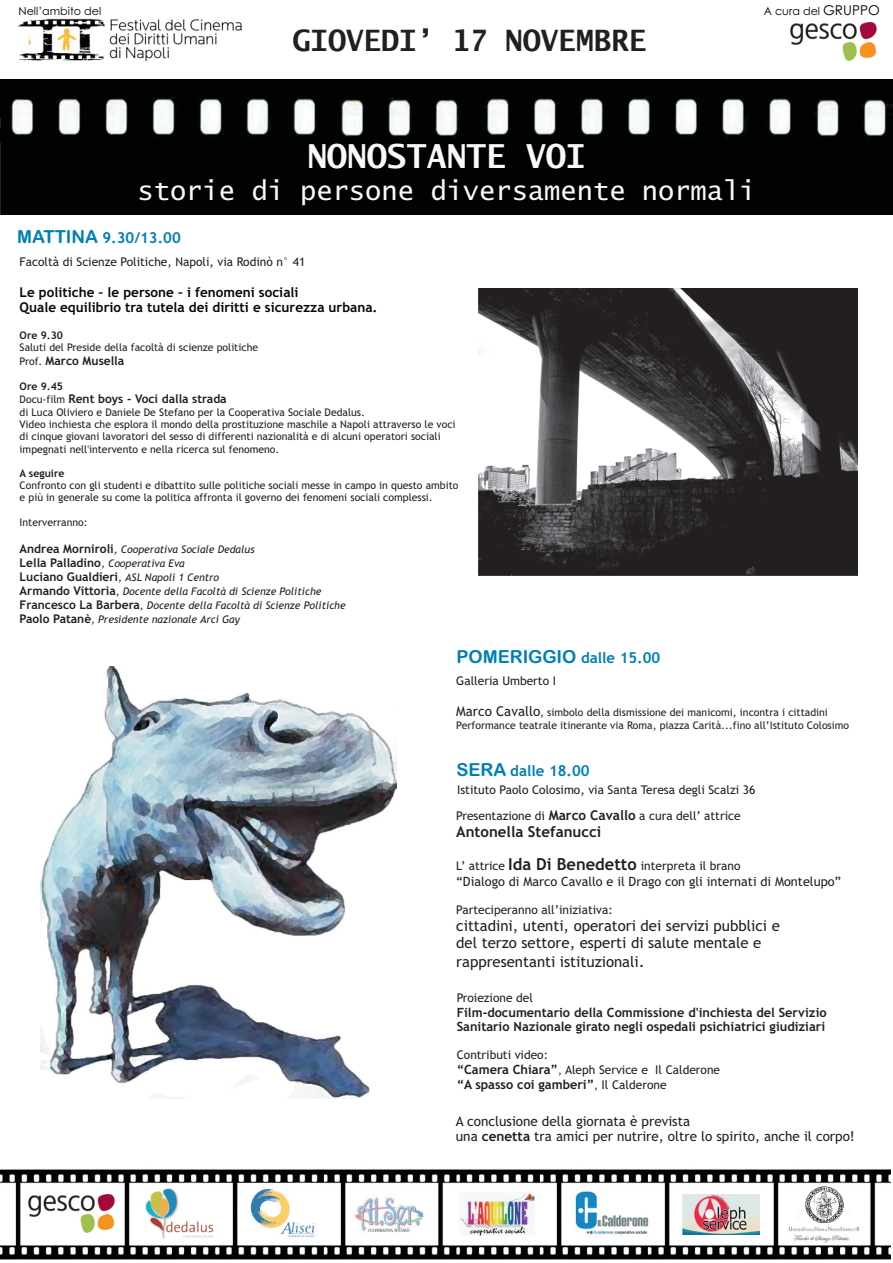
<style>
.page{position:relative;width:893px;height:1263px;background:#fff}
.page>*{position:absolute;margin:0;border:0;box-sizing:border-box;transform-origin:0 0}
.t1{font:33px "Lucida Sans Typewriter,Bold";color:#fbf9f8}
.t2{font:29.4px "Lucida Sans Typewriter,Bold";color:#231f20}
.t3{font:27px "Lucida Sans Typewriter";color:#fbf9f8}
.t4{font:18px "Arial Rounded MT Bold";color:#007fb4}
.t5{font:700 16.5px "Trebuchet MS";color:#231f20}
.t6{font:15px/17.4px "Trebuchet MS";color:#231f20}
.t7{font:700 15px "Trebuchet MS";color:#007fb4}
.t8{font:700 15px "Trebuchet MS";color:#231f20}
.t9{font:13.5px/15.8px "Trebuchet MS";color:#231f20}
.t10{font:700 13.5px/15.8px "Trebuchet MS";color:#040808}
.t11{font:700 13.5px "Trebuchet MS";color:#231f20}
.t12{font:700 12.75px/14.9px "Trebuchet MS";color:#231f20}
.t13{font:12.75px "Trebuchet MS";color:#231f20}
.t14{font:12px/14.7px "Trebuchet MS";color:#231f20}
.t15{font:700 12px/14px "Trebuchet MS";color:#231f20}
.t16{font:11.1px "Century Gothic";color:#010202}
.t17{font:10.5px/12.1px "Trebuchet MS";color:#231f20}
.t18{font:italic 10.5px "Trebuchet MS";color:#231f20}
.t19{font:700 10.5px "Trebuchet MS";color:#231f20}
.s1{font-size:13.5px}
.s2{font-family:"Arial Rounded MT Bold";font-weight:400;font-size:18px}
.s3{font-weight:400;font-size:10.5px}
.s4{font-weight:700;font-style:normal;font-size:12px}
.s5{font-style:normal}
.s6{font-weight:400;font-style:italic;font-size:10.5px}
.s7{font-family:"Trebuchet MS";font-weight:700;font-size:15px}
.s8{font-size:10.5px}
.s9{font-weight:400;font-size:12px}
.s10{font-size:16.5px}
.s11{font-weight:700;font-size:12.75px}
.s12{font-weight:700}
</style>
<div class="page">
<img style="left:18px;top:18px;width:224px;height:44px">
<img style="left:458px;top:1169px;width:83px;height:91px">
<img style="left:541px;top:1169px;width:108px;height:91px">
<img style="left:649px;top:1169px;width:108px;height:91px">
<img style="left:757px;top:1169px;width:134px;height:91px">
<img style="left:0;top:1169px;width:108px;height:91px">
<img style="left:108px;top:1169px;width:108px;height:91px">
<img style="left:216px;top:1169px;width:108px;height:91px">
<img style="left:324px;top:1169px;width:134px;height:91px">
<img style="left:571px;top:1189px;width:83px;height:51px">
<img style="left:681px;top:1195px;width:79px;height:39px">
<img style="left:251px;top:1190px;width:70px;height:50px">
<img style="left:460px;top:1192px;width:74px;height:44px">
<img style="left:351px;top:1190px;width:75px;height:49px">
<img style="left:144px;top:1188px;width:71px;height:51px">
<img style="left:788px;top:1225px;width:72px;height:17px">
<img style="left:805px;top:1186px;width:38px;height:38px">
<img style="left:41px;top:667px;width:356px;height:431px">
<img style="left:0;top:80px;width:893px;height:134px">
<img style="left:478px;top:289px;width:380px;height:287px">
<img style="left:24px;top:1190px;width:96px;height:48px">
<img style="left:790px;top:22px;width:87px;height:39px">
<p class="t16" style="left:19px;top:6px;width:84px">Nell’ambito del</p>
<p class="t16" style="left:764px;top:7px;width:117px">A cura del <span class="s1">GRUPPO</span></p>
<h2 class="t2" style="left:293px;top:29px;width:356px">GIOVEDI’ 17 NOVEMBRE</h2>
<h1 class="t1" style="left:307px;top:143px;width:280px">NONOSTANTE VOI</h1>
<h3 class="t3" style="left:137px;top:179px;width:620px">storie di persone diversamente normali</h3>
<h3 class="t7" style="left:17px;top:232px;width:165px"><span class="s2">MATTINA</span> 9.30/13.00</h3>
<p class="t14" style="left:20px;top:255px;width:287px">Facoltà di Scienze Politiche, Napoli, via Rodinò n° 41</p>
<p class="t10" style="left:20px;top:285px;width:359px">Le politiche – le persone – i fenomeni sociali<br>Quale equilibrio tra tutela dei diritti e sicurezza urbana.</p>
<p class="t19" style="left:20px;top:332px;width:45px">Ore 9.30</p>
<p class="t17" style="left:20px;top:343px;width:240px">Saluti del Preside della facoltà di scienze politiche</p>
<p class="t15" style="left:20px;top:355px;width:106px"><span class="s3">Prof.</span> Marco Musella</p>
<p class="t19" style="left:20px;top:382px;width:45px">Ore 9.45</p>
<p class="t15" style="left:20px;top:393px;width:209px"><span class="s3">Docu-film</span> Rent boys - Voci dalla strada</p>
<p class="t17" style="left:20px;top:407px;width:437px">di Luca Oliviero e Daniele De Stefano per la Cooperativa Sociale Dedalus.<br>Video inchiesta che esplora il mondo della prostituzione maschile a Napoli attraverso le voci di cinque giovani lavoratori del sesso di differenti nazionalità e di alcuni operatori sociali impegnati nell'intervento e nella ricerca sul fenomeno.</p>
<p class="t19" style="left:20px;top:469px;width:46px">A seguire</p>
<p class="t17" style="left:20px;top:480px;width:440px">Confronto con gli studenti e dibattito sulle politiche sociali messe in campo in questo ambito e più in generale su come la politica affronta il governo dei fenomeni sociali complessi.</p>
<p class="t17" style="left:20px;top:517px;width:70px">Interverranno:</p>
<p class="t18" style="left:20px;top:545px;width:236px"><span class="s4">Andrea Morniroli</span><span class="s5">,</span> Cooperativa Sociale Dedalus</p>
<p class="t15" style="left:20px;top:557px;width:201px">Lella Palladino<span class="s3">,</span> <span class="s6">Cooperativa Eva<br></span>Luciano Gualdieri<span class="s3">,</span> <span class="s6">ASL Napoli 1 Centro</span></p>
<p class="t18" style="left:20px;top:587px;width:303px"><span class="s4">Armando Vittoria</span><span class="s5">,</span> Docente della Facoltà di Scienze Politiche</p>
<p class="t18" style="left:20px;top:615px;width:222px"><span class="s4">Paolo Patanè</span><span class="s5">,</span> Presidente nazionale Arci Gay</p>
<p class="t18" style="left:20px;top:601px;width:327px"><span class="s4">Francesco La Barbera</span><span class="s5">,</span> Docente della Facoltà di Scienze Politiche</p>
<h3 class="t4" style="left:456px;top:649px;width:205px">POMERIGGIO <span class="s7">dalle 15.00</span></h3>
<p class="t14" style="left:456px;top:674px;width:101px">Galleria Umberto I</p>
<p class="t9" style="left:456px;top:704px;width:89px">Marco Cavallo<span class="s8">,</span></p>
<p class="t17" style="left:456px;top:706px;width:394px;line-height:12.9px;text-indent:91px">simbolo della dismissione dei manicomi, incontra i cittadini<br>Performance teatrale itinerante via Roma, piazza Carità...fino all’Istituto Colosimo</p>
<h3 class="t7" style="left:457px;top:765px;width:135px"><span class="s2">SERA</span> dalle 18.00</h3>
<p class="t14" style="left:456px;top:778px;width:301px;line-height:26.1px">Istituto Paolo Colosimo, via Santa Teresa degli Scalzi 36<br>Presentazione</p>
<p class="t11" style="left:535px;top:810px;width:139px"><span class="s9">di</span> Marco Cavallo <span class="s9">a cura</span></p>
<p class="t14" style="left:676px;top:810px;width:66px">dell’ attrice</p>
<h3 class="t8" style="left:456px;top:826px;width:146px">Antonella Stefanucci</h3>
<h3 class="t5" style="left:456px;top:858px;width:182px"><span class="s9">L’ attrice</span> Ida Di Benedetto</h3>
<p class="t13" style="left:456px;top:876px;width:386px">“Dialogo di Marco Cavallo e il Drago con gli internati di Montelupo”</p>
<p class="t14" style="left:456px;top:903px;width:158px">Parteciperanno all’iniziativa:</p>
<h3 class="t6" style="left:456px;top:918px;width:325px">cittadini, utenti, operatori dei servizi pubblici e del terzo settore, esperti di salute mentale e</h3>
<h3 class="t6" style="left:456px;top:954px;width:190px">rappresentanti istituzionali<span class="s10">.</span></h3>
<p class="t14" style="left:641px;top:860px;width:101px">interpreta il brano</p>
<p class="t14" style="left:457px;top:991px;width:78px">Proiezione del</p>
<p class="t12" style="left:457px;top:1006px;width:371px">Film-documentario della Commissione d'inchiesta del Servizio<br>Sanitario Nazionale girato negli ospedali psichiatrici giudiziari</p>
<p class="t14" style="left:457px;top:1049px;width:265px">Contributi video:<br><span class="s11">“Camera Chiara”</span><span class="s8">,</span> Aleph Service e Il Calderone</p>
<p class="t12" style="left:457px;top:1078px;width:211px">“A spasso coi gamberi”<span class="s3">,</span> <span class="s9">Il Calderone</span></p>
<p class="t9" style="left:456px;top:1114px;width:400px">A conclusione della giornata è prevista<br>una <span class="s12">cenetta</span> tra amici per nutrire, oltre lo spirito, anche il corpo!</p>
</div>
